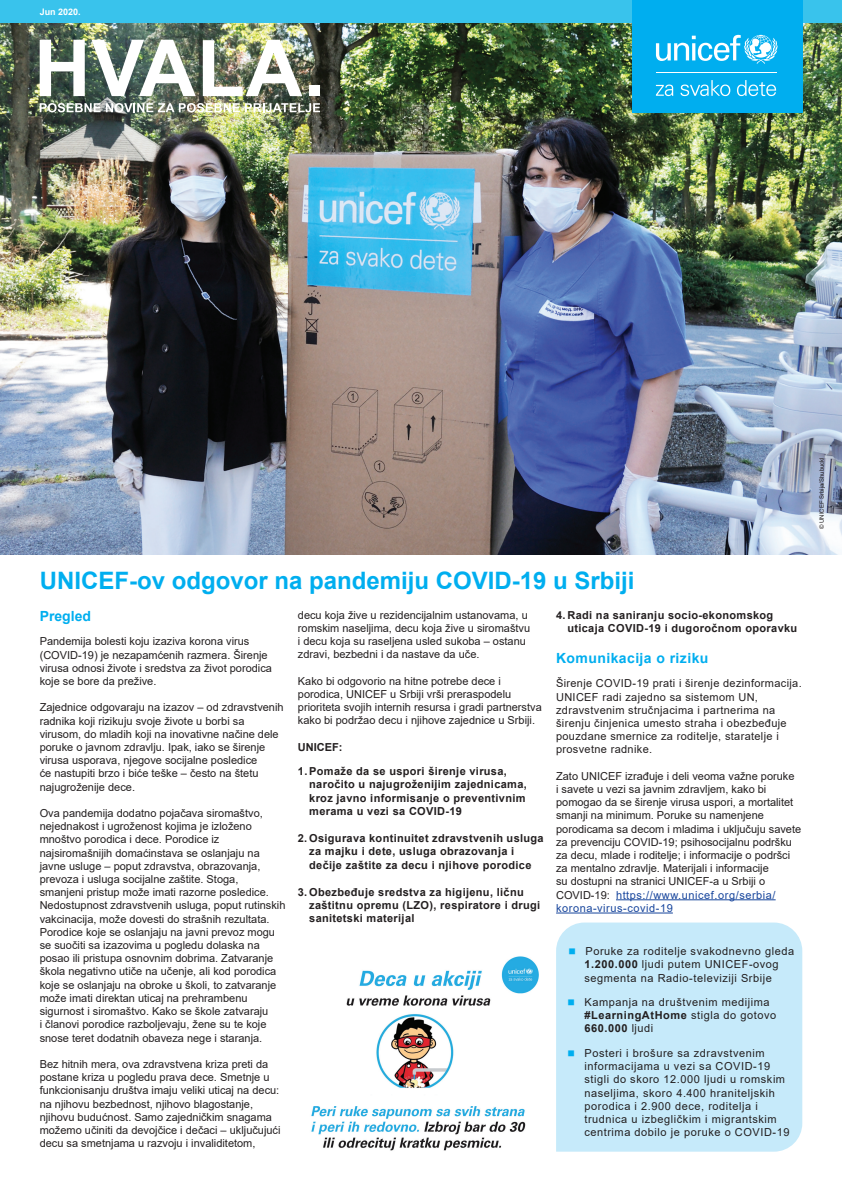
<style>
.page{position:relative;width:842px;height:1191px;background:#fff}
.page>*{position:absolute;margin:0;border:0;box-sizing:border-box;transform-origin:0 0}
.t1{font:700 24px "Arial";color:#00aeef}
.t2{font:700 14px "Arial";letter-spacing:.03em;color:#00aeef}
.t3{font:700 14px "Arial";color:#00aeef}
.t4{font:11px/13.2px "Arial";color:#231f20}
.t5{font:700 11px/13.2px "Arial";letter-spacing:.03em;color:#231f20}
.t6{font:11px/13.2px "Arial";letter-spacing:.05em;color:#231f20}
.t7{font:11px/13.2px "Arial";letter-spacing:.03em;color:#231f20}
.t8{font:700 9px "Arial";color:#fff}
.t9{font:6px "Arial";color:#231f20}
.s1{color:#18469d}
.s2{font-weight:700}
</style>
<div class="page">
<img style="left:0;top:23px;width:842px;height:532px">
<img style="left:40px;top:103px;width:280px;height:9px">
<svg style="left:40px;top:40px;width:45px;height:56px"></svg>
<img style="left:92px;top:40px;width:104px;height:56px">
<img style="left:203px;top:40px;width:99px;height:56px">
<div style="left:309px;top:85px;width:11px;height:11px;background:#fff"></div>
<div style="left:0;top:0;width:842px;height:23px;background:#39c3ec"></div>
<div style="left:632px;top:0;width:170px;height:112px;background:#00aeef"></div>
<svg style="left:656px;top:35px;width:121px;height:29px"></svg>
<hr style="left:656px;top:72px;width:120px;height:1px;background:#fff">
<svg style="left:656px;top:85px;width:17px;height:11px"></svg>
<svg style="left:680px;top:80px;width:50px;height:16px"></svg>
<svg style="left:737px;top:80px;width:39px;height:16px"></svg>
<hr style="left:616px;top:899px;width:160px;height:1px;background:#18469d">
<hr style="left:556px;top:912px;width:117px;height:1px;background:#18469d">
<img style="left:311px;top:956px;width:228px;height:195px">
<div style="left:556px;top:922px;width:246px;height:229px;background:#c6eafa"></div>
<svg style="left:569px;top:948px;width:6px;height:6px"></svg>
<svg style="left:568px;top:999px;width:6px;height:6px"></svg>
<svg style="left:568px;top:1050px;width:6px;height:6px"></svg>
<p class="t8" style="left:40px;top:5px;width:43px">Jun 2020.</p>
<h1 class="t1" style="left:40px;top:563px;width:596px">UNICEF-ov odgovor na pandemiju COVID-19 u Srbiji</h1>
<p class="t3" style="left:40px;top:606px;width:53px">Pregled</p>
<p class="t4" style="left:40px;top:635px;width:234px">Pandemija bolesti koju izaziva korona virus (COVID-19) je nezapamćenih razmera. Širenje virusa odnosi živote i sredstva za život porodica koje se bore da prežive.</p>
<p class="t4" style="left:40px;top:701px;width:245px">Zajednice odgovaraju na izazov – od zdravstvenih radnika koji rizikuju svoje živote u borbi sa virusom, do mladih koji na inovativne načine dele poruke o javnom zdravlju. Ipak, iako se širenje virusa usporava, njegove socijalne posledice<br>će nastupiti brzo i biće teške – često na štetu najugroženije dece.</p>
<p class="t4" style="left:40px;top:806px;width:247px">Ova pandemija dodatno pojačava siromaštvo, nejednakost i ugroženost kojima je izloženo mnoštvo porodica i dece. Porodice iz najsiromašnijih domaćinstava se oslanjaju na javne usluge – poput zdravstva, obrazovanja, prevoza i usluga socijalne zaštite. Stoga,<br>smanjeni pristup može imati razorne posledice.<br>Nedostupnost zdravstvenih usluga, poput rutinskih vakcinacija, može dovesti do strašnih rezultata.<br>Porodice koje se oslanjaju na javni prevoz mogu se suočiti sa izazovima u pogledu dolaska na posao ili pristupa osnovnim dobrima. Zatvaranje škola negativno utiče na učenje, ali kod porodica koje se oslanjaju na obroke u školi, to zatvaranje može imati direktan uticaj na prehrambenu sigurnost i siromaštvo. Kako se škole zatvaraju<br>i članovi porodice razboljevaju, žene su te koje snose teret dodatnih obaveza nege i staranja.</p>
<p class="t4" style="left:40px;top:1057px;width:242px">Bez hitnih mera, ova zdravstvena kriza preti da postane kriza u pogledu prava dece. Smetnje u funkcionisanju društva imaju veliki uticaj na decu: na njihovu bezbednost, njihovo blagostanje, njihovu budućnost. Samo zajedničkim snagama možemo učiniti da devojčice i dečaci – uključujući decu sa smetnjama u razvoju i invaliditetom,</p>
<p class="t4" style="left:298px;top:608px;width:234px">decu koja žive u rezidencijalnim ustanovama, u romskim naseljima, decu koja žive u siromaštvu i decu koja su raseljena usled sukoba – ostanu zdravi, bezbedni i da nastave da uče.</p>
<p class="t4" style="left:298px;top:674px;width:245px">Kako bi odgovorio na hitne potrebe dece i porodica, UNICEF u Srbiji vrši preraspodelu prioriteta svojih internih resursa i gradi partnerstva kako bi podržao decu i njihove zajednice u Srbiji.</p>
<p class="t5" style="left:298px;top:740px;width:46px">UNICEF:</p>
<p class="t5" style="left:309px;top:765px;width:219px;text-indent:-11px">1. Pomaže da se uspori širenje virusa, naročito u najugroženijim zajednicama, kroz javno informisanje o preventivnim merama u vezi sa COVID-19</p>
<p class="t5" style="left:309px;top:832px;width:236px;text-indent:-11px">2. Osigurava kontinuitet zdravstvenih usluga za majku i dete, usluga obrazovanja i dečije zaštite za decu i njihove porodice</p>
<p class="t5" style="left:309px;top:885px;width:233px;text-indent:-11px">3. Obezbeđuje sredstva za higijenu, ličnu zaštitnu opremu (LZO), respiratore i drugi sanitetski materijal</p>
<p class="t5" style="left:567px;top:608px;width:231px;text-indent:-11px">4. Radi na saniranju socio-ekonomskog uticaja COVID-19 i dugoročnom oporavku</p>
<p class="t2" style="left:556px;top:648px;width:154px">Komunikacija o riziku</p>
<p class="t7" style="left:556px;top:677px;width:247px">Širenje COVID-19 prati i širenje dezinformacija.<br>UNICEF radi zajedno sa sistemom UN, zdravstvenim stručnjacima i partnerima na širenju činjenica umesto straha i obezbeđuje pouzdane smernice za roditelje, staratelje i prosvetne radnike.</p>
<p class="t4" style="left:556px;top:769px;width:247px">Zato UNICEF izrađuje i deli veoma važne poruke<br>i savete u vezi sa javnim zdravljem, kako bi pomogao da se širenje virusa uspori, a mortalitet smanji na minimum. Poruke su namenjene porodicama sa decom i mladima i uključuju savete za prevenciju COVID-19; psihosocijalnu podršku za decu, mlade i roditelje; i informacije o podršci za mentalno zdravlje. Materijali i informacije<br>su dostupni na stranici UNICEF-a u Srbiji o COVID-19: <span class="s1">https://www.unicef.org/serbia/ korona-virus-covid-19</span></p>
<p class="t6" style="left:584px;top:944px;width:211px">Poruke za roditelje svakodnevno gleda<br><span class="s2">1.200.000</span> ljudi putem UNICEF-ovog segmenta na Radio-televiziji Srbije</p>
<p class="t6" style="left:584px;top:995px;width:193px">Kampanja na društvenim medijima <span class="s2">#LearningAtHome</span> stigla do gotovo<br><span class="s2">660.000</span> ljudi</p>
<p class="t6" style="left:584px;top:1046px;width:207px">Posteri i brošure sa zdravstvenim informacijama u vezi sa COVID-19 stigli do skoro 12.000 ljudi u romskim naseljima, skoro 4.400 hraniteljskih porodica i 2.900 dece, roditelja i trudnica u izbegličkim i migrantskim centrima dobilo je poruke o COVID-19</p>
<p class="t9" style="left:817px;top:529px;width:73px;rotate:-90deg">© UNICEF Srbija/Shubuckl</p>
</div>
